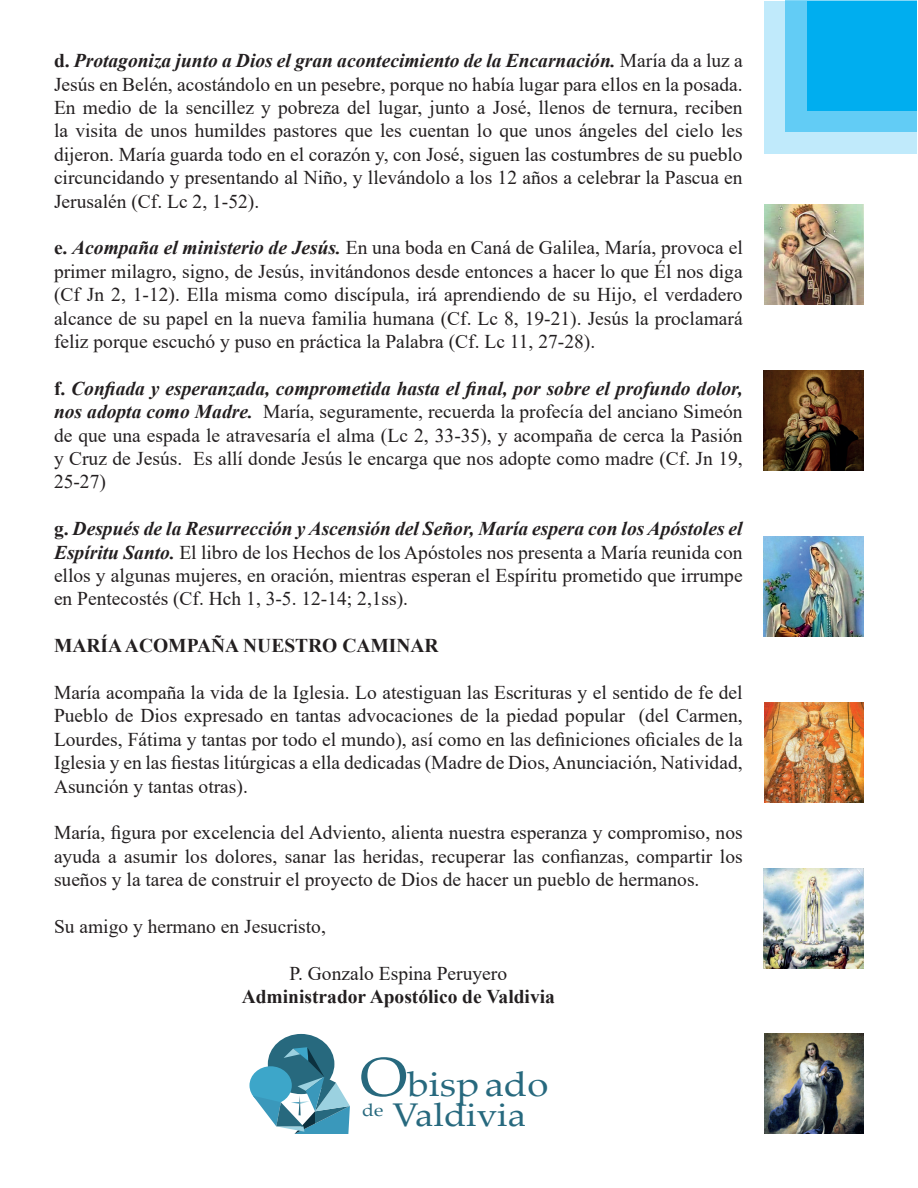
<style>
.page{position:relative;width:918px;height:1188px;background:#fff}
.page>*{position:absolute;margin:0;border:0;box-sizing:border-box;transform-origin:0 0}
.t1{font:34.65px "Palatino Linotype";color:#27697e;scale:1.11 1}
.t2{font:32.85px "Palatino Linotype";color:#27697e;scale:1.11 1}
.t3{font:19.5px/23.4px "Times New Roman";color:#231f20;text-align:justify}
.t4{font:700 19.5px "Times New Roman";color:#231f20}
.t5{font:17.55px "Palatino Linotype";color:#27697e;scale:1.11 1}
.s1{font-weight:700}
.s2{font-weight:700;font-style:italic}
.s3{font-size:54.9px}
</style>
<div class="page">
<img style="left:764px;top:868px;width:100px;height:100px">
<img style="left:765px;top:702px;width:99px;height:100px">
<img style="left:764px;top:536px;width:100px;height:101px">
<img style="left:764px;top:371px;width:100px;height:100px">
<img style="left:764px;top:205px;width:100px;height:100px">
<img style="left:764px;top:1034px;width:100px;height:100px">
<svg style="left:764px;top:1px;width:152px;height:153px;background:#48c4f3"></svg>
<div style="left:268px;top:1034px;width:66px;height:60px;background:#27697e;border-radius:50%"></div>
<svg style="left:249px;top:1066px;width:43px;height:39px"></svg>
<svg style="left:253px;top:1047px;width:97px;height:87px"></svg>
<p class="t3" style="left:54px;top:48px;width:690px"><span class="s1">d.</span> <span class="s2">Protagoniza junto a Dios el gran acontecimiento de la Encarnación.</span> María da a luz a Jesús en Belén, acostándolo en un pesebre, porque no había lugar para ellos en la posada.<br>En medio de la sencillez y pobreza del lugar, junto a José, llenos de ternura, reciben la visita de unos humildes pastores que les cuentan lo que unos ángeles del cielo les dijeron. María guarda todo en el corazón y, con José, siguen las costumbres de su pueblo circuncidando y presentando al Niño, y llevándolo a los 12 años a celebrar la Pascua en Jerusalén (Cf. Lc 2, 1-52).</p>
<p class="t3" style="left:54px;top:236px;width:690px"><span class="s1">e.</span> <span class="s2">Acompaña el ministerio de Jesús.</span> En una boda en Caná de Galilea, María, provoca el primer milagro, signo, de Jesús, invitándonos desde entonces a hacer lo que Él nos diga (Cf Jn 2, 1-12). Ella misma como discípula, irá aprendiendo de su Hijo, el verdadero alcance de su papel en la nueva familia humana (Cf. Lc 8, 19-21). Jesús la proclamará feliz porque escuchó y puso en práctica la Palabra (Cf. Lc 11, 27-28).</p>
<p class="t3" style="left:54px;top:376px;width:690px"><span class="s1">f.</span> <span class="s2">Confiada y esperanzada, comprometida hasta el final, por sobre el profundo dolor, nos adopta como Madre.</span> María, seguramente, recuerda la profecía del anciano Simeón de que una espada le atravesaría el alma (Lc 2, 33-35), y acompaña de cerca la Pasión y Cruz de Jesús. Es allí donde Jesús le encarga que nos adopte como madre (Cf. Jn 19, 25-27)</p>
<p class="t3" style="left:54px;top:516px;width:690px"><span class="s1">g.</span> <span class="s2">Después de la Resurrección y Ascensión del Señor, María espera con los Apóstoles el Espíritu Santo.</span> El libro de los Hechos de los Apóstoles nos presenta a María reunida con ellos y algunas mujeres, en oración, mientras esperan el Espíritu prometido que irrumpe en Pentecostés (Cf. Hch 1, 3-5. 12-14; 2,1ss).</p>
<p class="t4" style="left:54px;top:632px;width:386px">MARÍA ACOMPAÑA NUESTRO CAMINAR</p>
<p class="t3" style="left:54px;top:680px;width:690px">María acompaña la vida de la Iglesia. Lo atestiguan las Escrituras y el sentido de fe del Pueblo de Dios expresado en tantas advocaciones de la piedad popular (del Carmen, Lourdes, Fátima y tantas por todo el mundo), así como en las definiciones oficiales de la Iglesia y en las fiestas litúrgicas a ella dedicadas (Madre de Dios, Anunciación, Natividad, Asunción y tantas otras).</p>
<p class="t3" style="left:54px;top:821px;width:690px">María, figura por excelencia del Adviento, alienta nuestra esperanza y compromiso, nos ayuda a asumir los dolores, sanar las heridas, recuperar las confianzas, compartir los sueños y la tarea de construir el proyecto de Dios de hacer un pueblo de hermanos.</p>
<p class="t3" style="left:54px;top:914px;width:273px">Su amigo y hermano en Jesucristo,</p>
<p class="t3" style="left:289px;top:961px;width:219px">P. Gonzalo Espina Peruyero</p>
<p class="t4" style="left:242px;top:983px;width:315px">Administrador Apostólico de Valdivia</p>
<h1 class="t1" style="left:360px;top:1059px;width:171px"><span class="s3">O</span>bispado</h1>
<h2 class="t2" style="left:393px;top:1092px;width:122px">Valdivia</h2>
<p class="t5" style="left:362px;top:1097px;width:21px">de</p>
</div>
